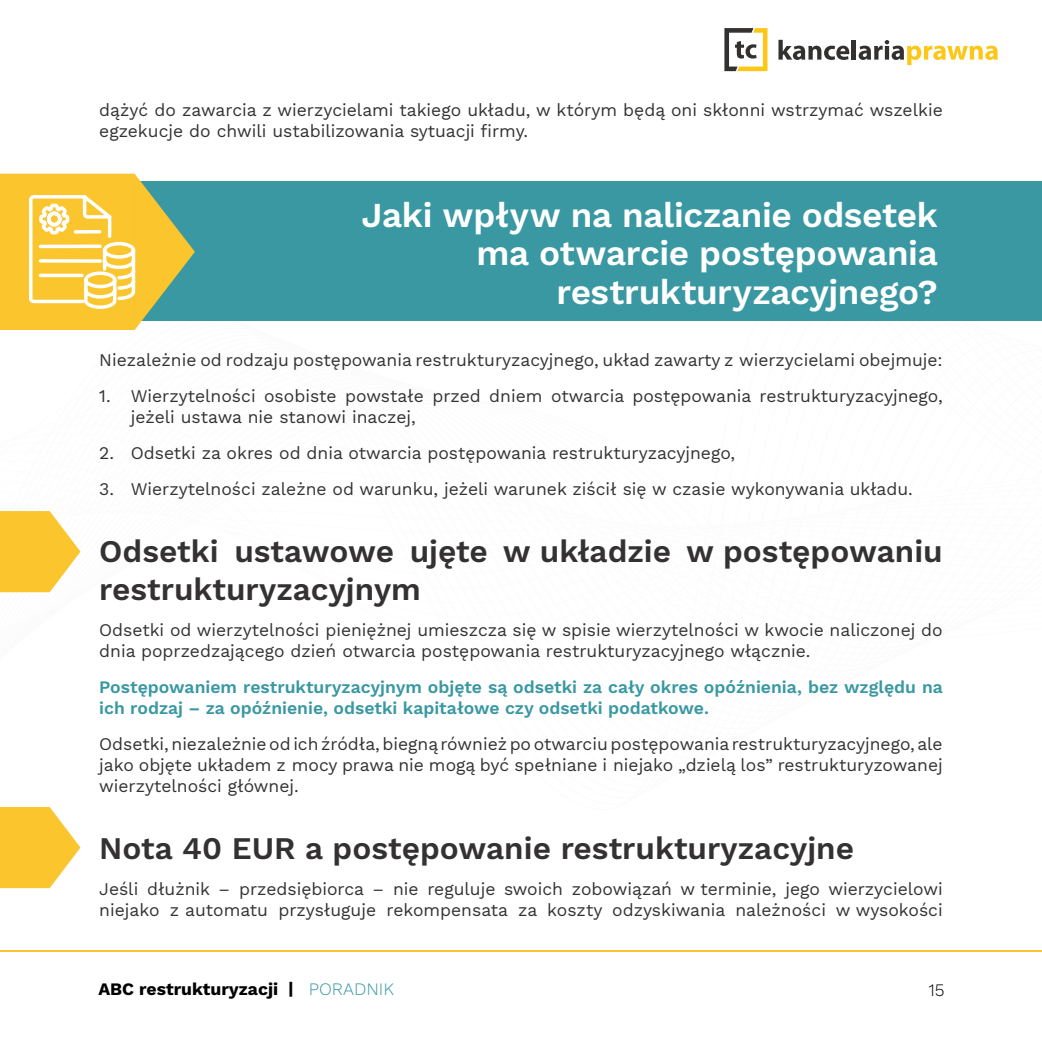
<style>
.page{position:relative;width:1042px;height:1042px;background:#fff}
.page>*{position:absolute;margin:0;border:0;box-sizing:border-box;transform-origin:0 0}
.t1{font:600 35px/38.5px "Work Sans";letter-spacing:-.01em;color:#fff;text-align:right}
.t2{font:600 31.5px/37.8px "Work Sans";color:#333131}
.t3{font:17.5px/21px "Work Sans";color:#333131}
.t4{font:600 17.5px/21px "Work Sans";color:#3998a2}
.t5{font:700 17.5px "Work Sans";color:#000}
.t6{font:300 17.5px "Work Sans";color:#000}
.s1{font-weight:300;color:#3998a2}
</style>
<div class="page">
<hr style="left:0;top:950px;width:1042px;height:1px;background:#fac52d">
<svg style="left:778px;top:40px;width:71px;height:20px"></svg>
<hr style="left:852px;top:40px;width:4px;height:20px;background:#323130">
<svg style="left:724px;top:28px;width:43px;height:43px"></svg>
<svg style="left:858px;top:40px;width:140px;height:25px"></svg>
<svg style="left:0;top:511px;width:80px;height:81px"></svg>
<svg style="left:0;top:807px;width:80px;height:81px"></svg>
<div style="left:0;top:182px;width:1042px;height:139px;background:#3998a2"></div>
<svg style="left:0;top:174px;width:195px;height:156px;background:#e2c75a"></svg>
<p class="t3" style="left:99px;top:98px;width:845px">dążyć do zawarcia z wierzycielami takiego układu, w którym będą oni skłonni wstrzymać wszelkie egzekucje do chwili ustabilizowania sytuacji firmy.</p>
<h1 class="t1" style="left:362px;top:197px;width:578px">Jaki wpływ na naliczanie odsetek ma otwarcie postępowania restrukturyzacyjnego?</h1>
<p class="t3" style="left:99px;top:349px;width:845px">Niezależnie od rodzaju postępowania restrukturyzacyjnego, układ zawarty z wierzycielami obejmuje:</p>
<p class="t3" style="left:131px;top:385px;width:813px;text-indent:-32px">1. Wierzytelności osobiste powstałe przed dniem otwarcia postępowania restrukturyzacyjnego, jeżeli ustawa nie stanowi inaczej,</p>
<p class="t3" style="left:99px;top:442px;width:637px">2. Odsetki za okres od dnia otwarcia postępowania restrukturyzacyjnego,</p>
<p class="t3" style="left:99px;top:477px;width:815px">3. Wierzytelności zależne od warunku, jeżeli warunek ziścił się w czasie wykonywania układu.</p>
<h2 class="t2" style="left:99px;top:534px;width:845px">Odsetki ustawowe ujęte w układzie w postępowaniu restrukturyzacyjnym</h2>
<p class="t3" style="left:99px;top:619px;width:845px">Odsetki od wierzytelności pieniężnej umieszcza się w spisie wierzytelności w kwocie naliczonej do dnia poprzedzającego dzień otwarcia postępowania restrukturyzacyjnego włącznie.</p>
<p class="t4" style="left:99px;top:677px;width:845px">Postępowaniem restrukturyzacyjnym objęte są odsetki za cały okres opóźnienia, bez względu na ich rodzaj – za opóźnienie, odsetki kapitałowe czy odsetki podatkowe.</p>
<p class="t3" style="left:99px;top:732px;width:845px;text-align:justify">Odsetki, niezależnie od ich źródła, biegną również po otwarciu postępowania restrukturyzacyjnego, ale jako objęte układem z mocy prawa nie mogą być spełniane i niejako „dzielą los” restrukturyzowanej wierzytelności głównej.</p>
<h2 class="t2" style="left:99px;top:831px;width:756px">Nota 40 EUR a postępowanie restrukturyzacyjne</h2>
<p class="t3" style="left:99px;top:878px;width:845px">Jeśli dłużnik – przedsiębiorca – nie reguluje swoich zobowiązań w terminie, jego wierzycielowi niejako z automatu przysługuje rekompensata za koszty odzyskiwania należności w wysokości</p>
<p class="t5" style="left:98px;top:979px;width:297px">ABC restrukturyzacji | <span class="s1">PORADNIK</span></p>
<p class="t6" style="left:928px;top:979px;width:18px">15</p>
</div>
